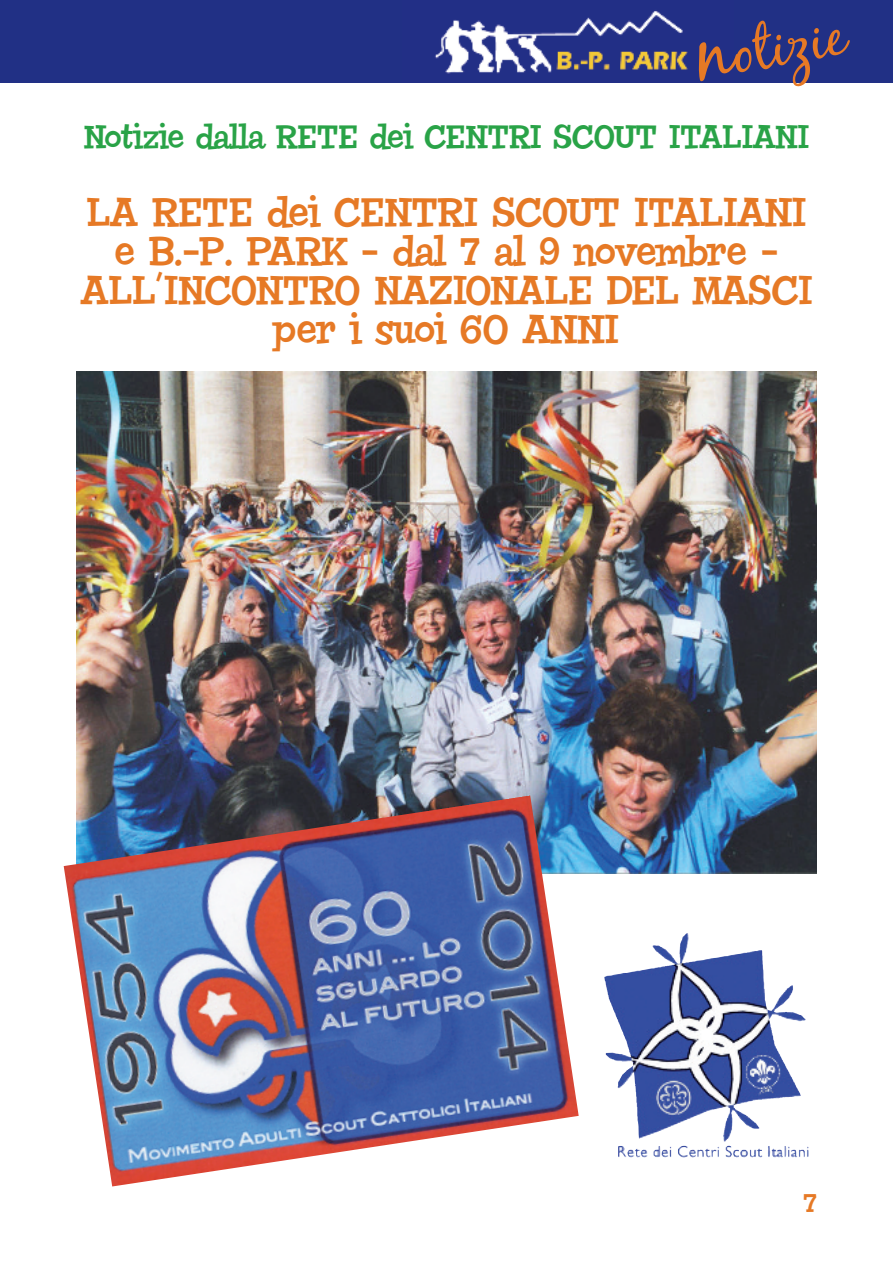
<style>
.page{position:relative;width:893px;height:1263px;background:#fff}
.page>*{position:absolute;margin:0;border:0;box-sizing:border-box;transform-origin:0 0}
.t1{font:40.5px/39px "Chowderhead";color:#e67925;text-align:center}
.t2{font:33px "Chowderhead";color:#29a347}
.t3{font:27px "Chowderhead";color:#e67925}
</style>
<div class="page">
<div style="left:0;top:0;width:893px;height:82px;background:#213085"></div>
<img style="left:434px;top:11px;width:265px;height:63px">
<svg style="left:699px;top:21px;width:151px;height:65px"></svg>
<img style="left:77px;top:372px;width:739px;height:502px">
<img style="left:64px;top:795px;width:515px;height:391px">
<img style="left:604px;top:933px;width:202px;height:154px">
<p class="t2" style="left:84px;top:118px;width:727px">Notizie dalla RETE dei CENTRI SCOUT ITALIANI</p>
<p class="t1" style="left:81px;top:193px;width:733px">LA RETE dei CENTRI SCOUT ITALIANI e B.-P. PARK - dal 7 al 9 novembre -<br>ALL’INCONTRO NAZIONALE DEL MASCI per i suoi 60 ANNI</p>
<p class="t3" style="left:803px;top:1186px;width:15px">7</p>
</div>
